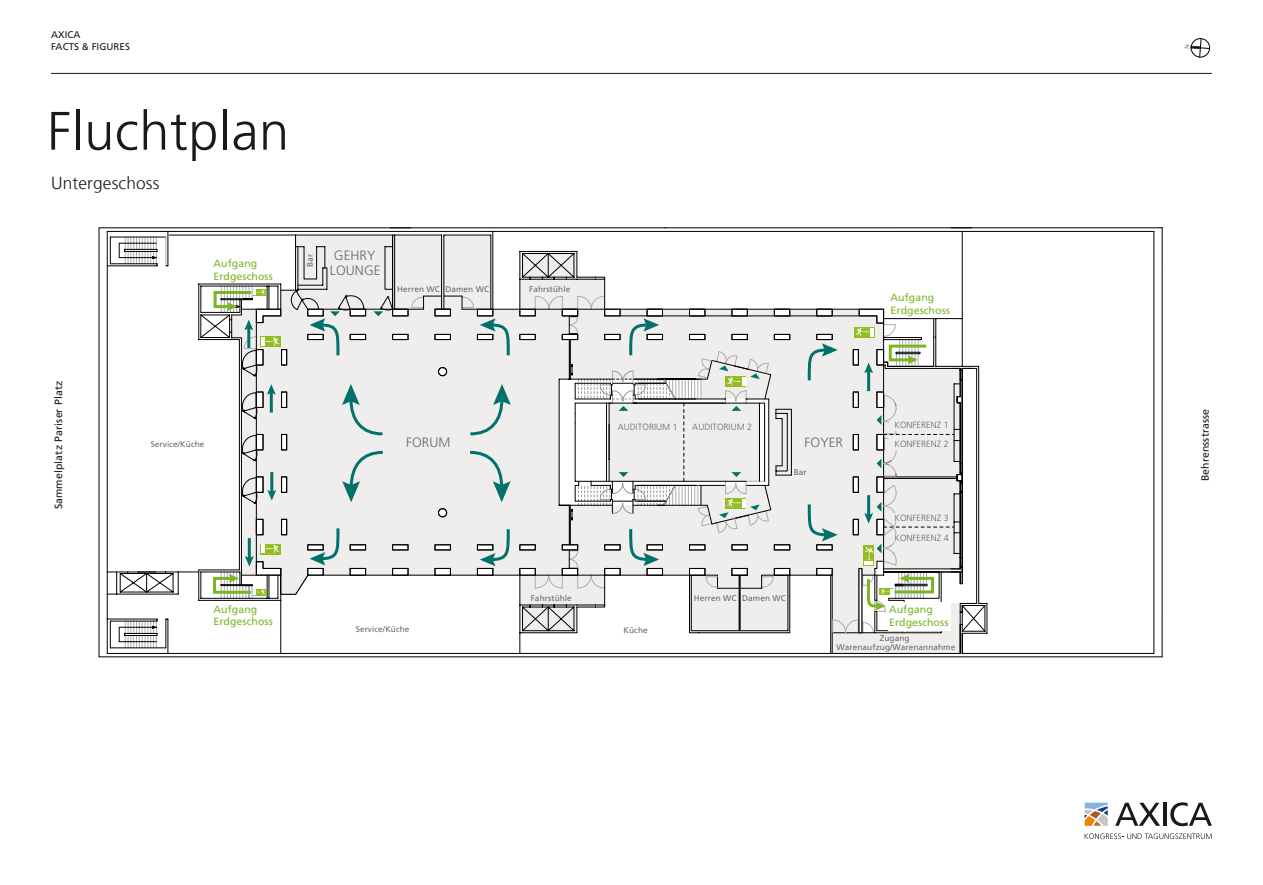
<style>
.page{position:relative;width:1263px;height:885px;background:#fff}
.page>*{position:absolute;margin:0;border:0;box-sizing:border-box;transform-origin:0 0}
.t1{font:300 54px "Frutiger LT Com";letter-spacing:.01em;color:#1a1a18}
.t2{font:300 17.25px "Frutiger LT Com";letter-spacing:.01em;color:#1a1a18}
.t3{font:300 13.5px "Frutiger LT Com";letter-spacing:.005em;color:#656a6c}
.t4{font:10.5px/12.6px "Frutiger LT Com";letter-spacing:.01em;color:#7bb527}
.t5{font:10.5px "Frutiger LT Com";letter-spacing:.01em;color:#1a1a18}
.t6{font:9.75px/12px "Frutiger LT Com";letter-spacing:.005em;color:#1a1a18}
.t7{font:300 9px "Frutiger LT Com";letter-spacing:.005em;color:#656a6c}
.t8{font:8.25px/8.9px "Frutiger LT Com";letter-spacing:.01em;color:#656a6c;text-align:center}
</style>
<div class="page">
<hr style="left:51px;top:73px;width:1161px;height:1px;background:#1a1a18">
<svg style="left:1085px;top:833px;width:127px;height:6px"></svg>
<svg style="left:1085px;top:802px;width:23px;height:23px"></svg>
<svg style="left:1115px;top:802px;width:45px;height:23px"></svg>
<hr style="left:1163px;top:802px;width:3px;height:23px;background:#1a1a18">
<svg style="left:1170px;top:802px;width:42px;height:24px"></svg>
<svg style="left:119px;top:234px;width:1035px;height:126px"></svg>
<svg style="left:412px;top:296px;width:65px;height:13px"></svg>
<svg style="left:125px;top:237px;width:32px;height:27px"></svg>
<svg style="left:393px;top:309px;width:413px;height:51px;background:#e4e2e0"></svg>
<svg style="left:99px;top:360px;width:1063px;height:297px"></svg>
<div style="left:392px;top:334px;width:16px;height:6px;background:#fff"></div>
<div style="left:392px;top:334px;width:16px;height:6px;border:1px solid #000"></div>
<div style="left:435px;top:334px;width:16px;height:6px;background:#fff"></div>
<div style="left:435px;top:334px;width:16px;height:6px;border:1px solid #000"></div>
<div style="left:477px;top:334px;width:16px;height:6px;background:#fff"></div>
<div style="left:477px;top:334px;width:16px;height:6px;border:1px solid #000"></div>
<div style="left:520px;top:334px;width:15px;height:6px;background:#fff"></div>
<div style="left:520px;top:334px;width:15px;height:6px;border:1px solid #000"></div>
<div style="left:562px;top:334px;width:16px;height:6px;background:#fff"></div>
<div style="left:562px;top:334px;width:16px;height:6px;border:1px solid #000"></div>
<div style="left:392px;top:544px;width:16px;height:6px;background:#fff"></div>
<div style="left:392px;top:544px;width:16px;height:6px;border:1px solid #000"></div>
<div style="left:435px;top:544px;width:16px;height:6px;background:#fff"></div>
<div style="left:435px;top:544px;width:16px;height:6px;border:1px solid #000"></div>
<div style="left:477px;top:544px;width:16px;height:6px;background:#fff"></div>
<div style="left:477px;top:544px;width:16px;height:6px;border:1px solid #000"></div>
<div style="left:520px;top:544px;width:15px;height:6px;background:#fff"></div>
<div style="left:520px;top:544px;width:15px;height:6px;border:1px solid #000"></div>
<div style="left:562px;top:544px;width:16px;height:6px;background:#fff"></div>
<div style="left:562px;top:544px;width:16px;height:6px;border:1px solid #000"></div>
<div style="left:774px;top:309px;width:16px;height:7px;background:#fff"></div>
<div style="left:774px;top:309px;width:16px;height:7px;border:1px solid #000"></div>
<div style="left:732px;top:309px;width:15px;height:7px;background:#fff"></div>
<div style="left:732px;top:309px;width:15px;height:7px;border:1px solid #000"></div>
<div style="left:689px;top:309px;width:16px;height:7px;background:#fff"></div>
<div style="left:689px;top:309px;width:16px;height:7px;border:1px solid #000"></div>
<div style="left:647px;top:309px;width:16px;height:7px;background:#fff"></div>
<div style="left:647px;top:309px;width:16px;height:7px;border:1px solid #000"></div>
<div style="left:604px;top:309px;width:16px;height:7px;background:#fff"></div>
<div style="left:604px;top:309px;width:16px;height:7px;border:1px solid #000"></div>
<div style="left:562px;top:309px;width:16px;height:7px;background:#fff"></div>
<div style="left:562px;top:309px;width:16px;height:7px;border:1px solid #000"></div>
<div style="left:520px;top:309px;width:15px;height:7px;background:#fff"></div>
<div style="left:520px;top:309px;width:15px;height:7px;border:1px solid #000"></div>
<div style="left:477px;top:309px;width:16px;height:7px;background:#fff"></div>
<div style="left:477px;top:309px;width:16px;height:7px;border:1px solid #000"></div>
<div style="left:435px;top:309px;width:16px;height:7px;background:#fff"></div>
<div style="left:435px;top:309px;width:16px;height:7px;border:1px solid #000"></div>
<div style="left:392px;top:309px;width:16px;height:7px;background:#fff"></div>
<div style="left:392px;top:309px;width:16px;height:7px;border:1px solid #000"></div>
<div style="left:392px;top:568px;width:16px;height:7px;background:#fff"></div>
<div style="left:392px;top:568px;width:16px;height:7px;border:1px solid #000"></div>
<div style="left:435px;top:568px;width:16px;height:7px;background:#fff"></div>
<div style="left:435px;top:568px;width:16px;height:7px;border:1px solid #000"></div>
<div style="left:477px;top:568px;width:16px;height:7px;background:#fff"></div>
<div style="left:477px;top:568px;width:16px;height:7px;border:1px solid #000"></div>
<div style="left:520px;top:568px;width:15px;height:7px;background:#fff"></div>
<div style="left:520px;top:568px;width:15px;height:7px;border:1px solid #000"></div>
<div style="left:562px;top:568px;width:16px;height:7px;background:#fff"></div>
<div style="left:562px;top:568px;width:16px;height:7px;border:1px solid #000"></div>
<svg style="left:571px;top:339px;width:235px;height:294px"></svg>
<svg style="left:467px;top:384px;width:44px;height:53px;background:#d0ddda"></svg>
<svg style="left:467px;top:449px;width:44px;height:53px;background:#d0ddda"></svg>
<svg style="left:480px;top:526px;width:31px;height:40px"></svg>
<svg style="left:480px;top:318px;width:31px;height:40px"></svg>
<svg style="left:806px;top:309px;width:157px;height:344px"></svg>
<svg style="left:212px;top:235px;width:181px;height:363px"></svg>
<svg style="left:569px;top:316px;width:223px;height:252px;background:#dddddb"></svg>
<svg style="left:1190px;top:38px;width:20px;height:19px"></svg>
<p class="t6" style="left:51px;top:29px;width:80px">AXICA<br>FACTS &amp; FIGURES</p>
<h1 class="t1" style="left:47px;top:99px;width:243px">Fluchtplan</h1>
<h2 class="t2" style="left:51px;top:173px;width:110px">Untergeschoss</h2>
<p class="t4" style="left:213px;top:257px;width:61px">Aufgang<br>Erdgeschoss</p>
<p class="t8" style="left:306px;top:267px;width:15px;rotate:-90deg">Bar</p>
<h3 class="t3" style="left:334px;top:247px;width:43px">GEHRY</h3>
<h3 class="t3" style="left:330px;top:263px;width:52px">LOUNGE</h3>
<p class="t8" style="left:397px;top:284px;width:94px">Herren WC Damen WC</p>
<p class="t8" style="left:529px;top:284px;width:43px">Fahrstühle</p>
<p class="t4" style="left:890px;top:291px;width:61px">Aufgang<br>Erdgeschoss</p>
<p class="t5" style="left:52px;top:509px;width:130px;rotate:-90deg">Sammelplatz Pariser Platz</p>
<p class="t8" style="left:151px;top:439px;width:55px">Service/Küche</p>
<p class="t4" style="left:213px;top:602px;width:61px">Aufgang<br>Erdgeschoss</p>
<h3 class="t3" style="left:406px;top:434px;width:46px">FORUM</h3>
<p class="t8" style="left:356px;top:625px;width:55px">Service/Küche</p>
<p class="t7" style="left:618px;top:422px;width:62px">AUDITORIUM 1</p>
<p class="t7" style="left:692px;top:422px;width:62px">AUDITORIUM 2</p>
<h3 class="t3" style="left:804px;top:434px;width:40px">FOYER</h3>
<p class="t8" style="left:794px;top:468px;width:15px">Bar</p>
<p class="t7" style="left:894px;top:419px;width:56px">KONFERENZ 1</p>
<p class="t7" style="left:894px;top:439px;width:56px">KONFERENZ 2</p>
<p class="t7" style="left:894px;top:512px;width:56px">KONFERENZ 3</p>
<p class="t7" style="left:894px;top:532px;width:56px">KONFERENZ 4</p>
<p class="t8" style="left:531px;top:593px;width:43px">Fahrstühle</p>
<p class="t8" style="left:694px;top:594px;width:94px">Herren WC Damen WC</p>
<p class="t8" style="left:624px;top:625px;width:26px">Küche</p>
<p class="t4" style="left:889px;top:603px;width:61px">Aufgang<br>Erdgeschoss</p>
<p class="t8" style="left:836px;top:634px;width:120px">Zugang<br>Warenaufzug/Warenannahme</p>
<p class="t5" style="left:1199px;top:481px;width:74px;rotate:-90deg">Behrensstrasse</p>
</div>
